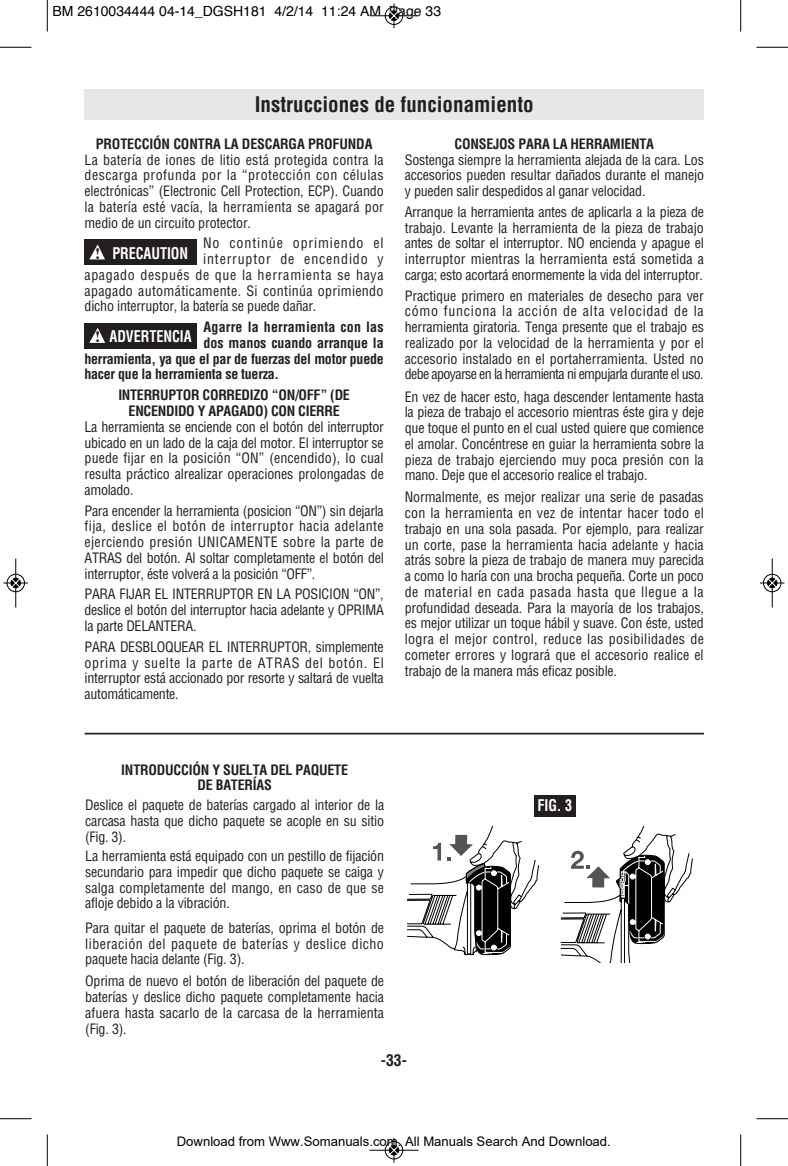
<style>
.page{position:relative;width:788px;height:1166px;background:#fff}
.page>*{position:absolute;margin:0;border:0;box-sizing:border-box;transform-origin:0 0}
.t1{font:700 condensed 21px "Helvetica";color:#231f20}
.t2{font:700 condensed 15.75px "Helvetica";letter-spacing:-.005em;color:#fff;scale:.9 1}
.t3{font:700 condensed 15.75px "Helvetica";color:#231f20}
.t4{font:condensed 14px/15.8px "Helvetica";letter-spacing:-.015em;color:#231f20;text-align:justify}
.t5{font:700 condensed 14px/15.8px "Helvetica";letter-spacing:-.015em;color:#231f20;text-align:center}
.t6{font:condensed 14px "Helvetica";letter-spacing:.06em;color:#231f20}
.t7{font:14px "Helvetica";color:#000}
.t8{font:condensed 14px "Helvetica";letter-spacing:.02em;color:#231f20}
.t9{font:condensed 14px "Helvetica";letter-spacing:.045em;color:#231f20}
.t10{font:700 condensed 14px "Helvetica";letter-spacing:.01em;color:#231f20}
.t11{font:13.12px "Arial";color:#000}
.s1{font-family:"Times";font-stretch:normal;color:#231f20}
</style>
<div class="page">
<svg style="left:560px;top:826px;width:133px;height:136px"></svg>
<svg style="left:407px;top:826px;width:132px;height:129px"></svg>
<div style="left:534px;top:795px;width:41px;height:21px;background:#231f20"></div>
<hr style="left:85px;top:732px;width:618px;height:2px;background:#231f20">
<div style="left:84px;top:239px;width:112px;height:26px;background:#231f20"></div>
<svg style="left:89px;top:244px;width:16px;height:15px"></svg>
<div style="left:84px;top:89px;width:620px;height:30px;background:#e6e7e9"></div>
<div style="left:84px;top:323px;width:113px;height:25px;background:#231f20"></div>
<svg style="left:89px;top:328px;width:16px;height:15px"></svg>
<hr style="left:47px;top:0;width:1px;height:32px;background:#000">
<hr style="left:0;top:47px;width:32px;height:1px;background:#000">
<hr style="left:740px;top:0;width:1px;height:32px;background:#000">
<hr style="left:756px;top:47px;width:32px;height:1px;background:#000">
<hr style="left:47px;top:1134px;width:1px;height:32px;background:#000">
<hr style="left:0;top:1118px;width:32px;height:1px;background:#000">
<hr style="left:740px;top:1134px;width:1px;height:32px;background:#000">
<hr style="left:756px;top:1118px;width:32px;height:1px;background:#000">
<div style="left:384px;top:6px;width:19px;height:19px;border:1px solid #fff;border-radius:50%"></div>
<hr style="left:369px;top:15px;width:49px;height:1px;background:#000">
<div style="left:385px;top:7px;width:18px;height:18px;border:1px solid #000;border-radius:50%"></div>
<svg style="left:389px;top:4px;width:9px;height:24px"></svg>
<div style="left:384px;top:1140px;width:19px;height:19px;border:1px solid #fff;border-radius:50%"></div>
<hr style="left:369px;top:1149px;width:49px;height:1px;background:#000">
<div style="left:385px;top:1141px;width:18px;height:18px;border:1px solid #000;border-radius:50%"></div>
<svg style="left:389px;top:1138px;width:9px;height:24px"></svg>
<div style="left:6px;top:573px;width:19px;height:19px;border:1px solid #fff;border-radius:50%"></div>
<hr style="left:15px;top:558px;width:1px;height:49px;background:#000">
<div style="left:7px;top:574px;width:18px;height:18px;border:1px solid #000;border-radius:50%"></div>
<svg style="left:4px;top:578px;width:24px;height:9px"></svg>
<div style="left:762px;top:573px;width:19px;height:19px;border:1px solid #fff;border-radius:50%"></div>
<hr style="left:771px;top:558px;width:1px;height:49px;background:#000">
<div style="left:763px;top:574px;width:18px;height:18px;border:1px solid #000;border-radius:50%"></div>
<svg style="left:760px;top:578px;width:24px;height:9px"></svg>
<p class="t7" style="left:52px;top:5px;width:390px">BM 2610034444 04-14_DGSH181 4/2/14 11:24 AM Page 33</p>
<h1 class="t1" style="left:255px;top:92px;width:280px">Instrucciones de funcionamiento</h1>
<p class="t5" style="left:96px;top:136px;width:278px">PROTECCIÓN CONTRA LA DESCARGA PROFUNDA</p>
<p class="t4" style="left:84px;top:152px;width:301px">La batería de iones de litio está protegida contra la descarga profunda por la “protección con células electrónicas” (Electronic Cell Protection, ECP). Cuando la batería esté vacía, la herramienta se apagará por medio de un circuito protector.</p>
<p class="t6" style="left:203px;top:235px;width:182px">No continúe oprimiendo el</p>
<p class="t6" style="left:203px;top:251px;width:182px">interruptor de encendido y</p>
<p class="t9" style="left:84px;top:267px;width:300px">apagado después de que la herramienta se haya</p>
<p class="t8" style="left:84px;top:283px;width:300px">apagado automáticamente. Si continúa oprimiendo</p>
<p class="t4" style="left:84px;top:299px;width:233px">dicho interruptor, la batería se puede dañar.</p>
<p class="t10" style="left:204px;top:319px;width:181px">Agarre la herramienta con las</p>
<p class="t5" style="left:204px;top:335px;width:182px">dos manos cuando arranque la</p>
<p class="t5" style="left:84px;top:351px;width:301px">herramienta, ya que el par de fuerzas del motor puede</p>
<p class="t5" style="left:84px;top:367px;width:196px">hacer que la herramienta se tuerza.</p>
<p class="t5" style="left:118px;top:387px;width:233px">INTERRUPTOR CORREDIZO “ON/OFF” (DE<br>ENCENDIDO Y APAGADO) CON CIERRE</p>
<p class="t4" style="left:84px;top:419px;width:301px">La herramienta se enciende con el botón del interruptor ubicado en un lado de la caja del motor. El interruptor se puede fijar en la posición “ON” (encendido), lo cual resulta práctico alrealizar operaciones prolongadas de amolado.</p>
<p class="t4" style="left:84px;top:503px;width:301px">Para encender la herramienta (posicion “ON”) sin dejarla fija, deslice el botón de interruptor hacia adelante ejerciendo presión UNICAMENTE sobre la parte de ATRAS del botón. Al soltar completamente el botón del interruptor, éste volverá a la posición “OFF”.</p>
<p class="t4" style="left:84px;top:586px;width:301px">PARA FIJAR EL INTERRUPTOR EN LA POSICION “ON”, deslice el botón del interruptor hacia adelante y OPRIMA la parte DELANTERA.</p>
<p class="t4" style="left:84px;top:639px;width:301px">PARA DESBLOQUEAR EL INTERRUPTOR, simplemente oprima y suelte la parte de ATRAS del botón. El interruptor está accionado por resorte y saltará de vuelta automáticamente.</p>
<p class="t2" style="left:95px;top:244px;width:105px"><span class="s1">!</span> PRECAUTION</p>
<p class="t2" style="left:95px;top:328px;width:108px"><span class="s1">!</span> ADVERTENCIA</p>
<p class="t5" style="left:454px;top:136px;width:201px">CONSEJOS PARA LA HERRAMIENTA</p>
<p class="t4" style="left:405px;top:152px;width:301px">Sostenga siempre la herramienta alejada de la cara. Los accesorios pueden resultar dañados durante el manejo y pueden salir despedidos al ganar velocidad.</p>
<p class="t4" style="left:405px;top:204px;width:301px">Arranque la herramienta antes de aplicarla a la pieza de trabajo. Levante la herramienta de la pieza de trabajo antes de soltar el interruptor. NO encienda y apague el interruptor mientras la herramienta está sometida a carga; esto acortará enormemente la vida del interruptor.</p>
<p class="t4" style="left:405px;top:288px;width:301px">Practique primero en materiales de desecho para ver cómo funciona la acción de alta velocidad de la herramienta giratoria. Tenga presente que el trabajo es realizado por la velocidad de la herramienta y por el accesorio instalado en el portaherramienta. Usted no debe apoyarse en la herramienta ni empujarla durante el uso.</p>
<p class="t4" style="left:405px;top:389px;width:301px">En vez de hacer esto, haga descender lentamente hasta la pieza de trabajo el accesorio mientras éste gira y deje que toque el punto en el cual usted quiere que comience el amolar. Concén trese en guiar la herramienta sobre la pieza de trabajo ejerciendo muy poca presión con la mano. Deje que el accesorio realice el trabajo.</p>
<p class="t4" style="left:405px;top:489px;width:301px">Normalmente, es mejor realizar una serie de pasadas con la herramienta en vez de intentar hacer todo el trabajo en una sola pasada. Por ejemplo, para realizar un corte, pase la herramienta hacia adelante y hacia atrás sobre la pieza de trabajo de manera muy parecida a como lo haría con una brocha pequeña. Corte un poco de material en cada pasada hasta que llegue a la profundidad deseada. Para la mayoría de los trabajos, es mejor utilizar un toque hábil y suave. Con éste, usted logra el mejor control, reduce las posibilidades de cometer errores y logrará que el accesorio realice el trabajo de la manera más eficaz posible.</p>
<p class="t5" style="left:121px;top:762px;width:228px">INTRODUCCIÓN Y SUELTA DEL PAQUETE<br>DE BATERÍAS</p>
<p class="t4" style="left:85px;top:797px;width:300px">Deslice el paquete de baterías cargado al interior de la carcasa hasta que dicho paquete se acople en su sitio (Fig. 3).</p>
<p class="t4" style="left:85px;top:848px;width:300px">La herramienta está equipado con un pestillo de fijación secundario para impedir que dicho paquete se caiga y salga completamente del mango, en caso de que se afloje debido a la vibración.</p>
<p class="t4" style="left:85px;top:920px;width:300px">Para quitar el paquete de baterías, oprima el botón de liberación del paquete de baterías y deslice dicho paquete hacia delante (Fig. 3).</p>
<p class="t4" style="left:85px;top:973px;width:300px">Oprima de nuevo el botón de liberación del paquete de baterías y deslice dicho paquete completamente hacia afuera hasta sacarlo de la carcasa de la herramienta (Fig. 3).</p>
<p class="t3" style="left:381px;top:1051px;width:28px">-33-</p>
<p class="t2" style="left:537px;top:796px;width:40px">FIG. 3</p>
<p class="t11" style="left:177px;top:1133px;width:435px">Download from Www.Somanuals.com. All Manuals Search And Download.</p>
</div>
